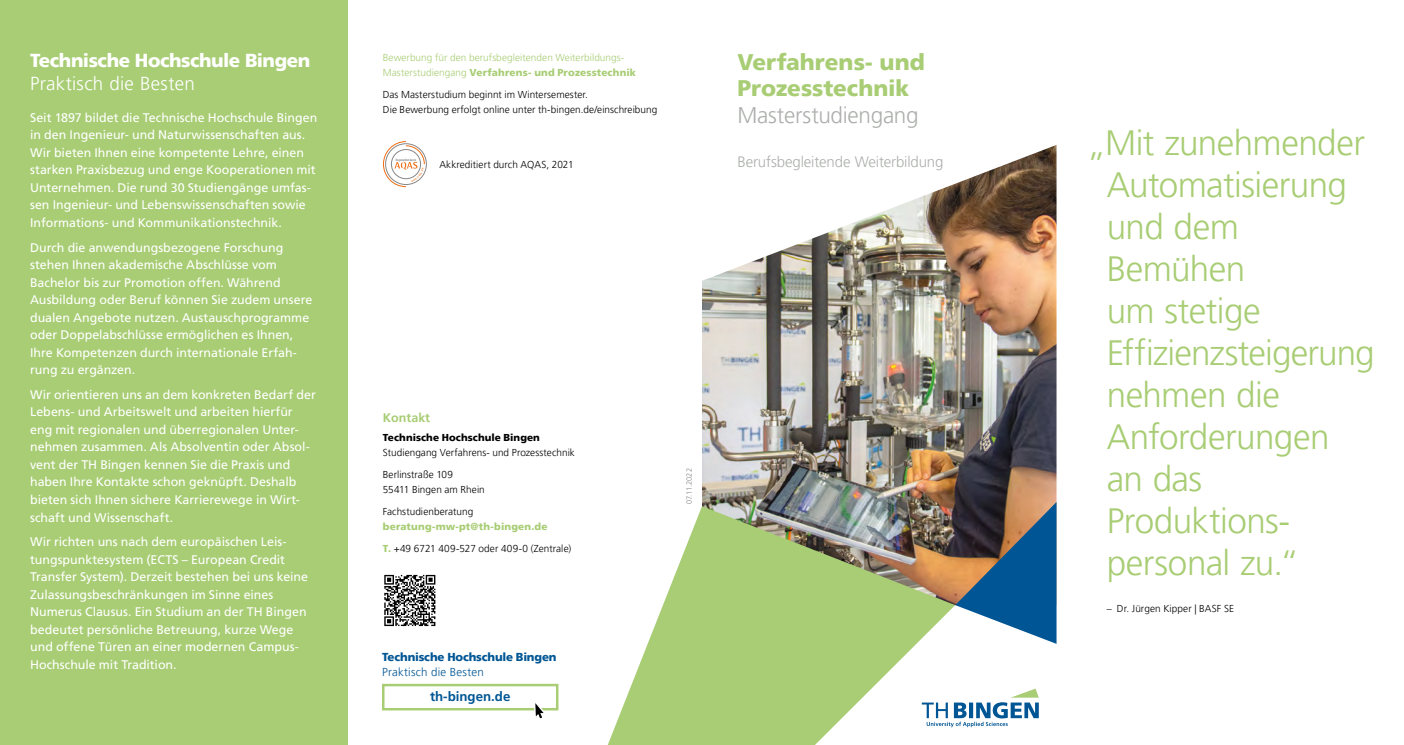
<style>
.page{position:relative;width:1404px;height:745px;background:#fff}
.page>*{position:absolute;margin:0;border:0;box-sizing:border-box;transform-origin:0 0}
.Zitat_FB1{font:300 35px/42px "Frutiger LT Pro";letter-spacing:-.015em;color:#a8cd74}
.Headlinie_01_Bold__S{font:900 22.5px/26.2px "Frutiger LT Pro";color:#a8cd74}
.Headline_01_Light__A{font:300 22.5px "Frutiger LT Pro";letter-spacing:-.015em;color:#acafac}
.Headlinie_02_Bold{font:900 18.75px "Frutiger LT Pro";letter-spacing:-.025em;color:#fff}
.Headlinie_02_Light{font:300 18.75px "Frutiger LT Pro";letter-spacing:.015em;color:#fff}
.Headline_01_Light__A-2{font:300 15px "Frutiger LT Pro";letter-spacing:-.01em;color:#acafac}
.t1{font:700 13.25px "Frutiger LT Std";color:#005694}
.Subline{font:12.5px/17.5px "Frutiger LT Std";color:#fff}
.Headline_03_FB1{font:700 12.5px "Frutiger LT Std";color:#a8cd74}
.Fliesstext{font:900 11.5px "Frutiger LT Pro";letter-spacing:-.015em;color:#005694}
.Fliesstext-2{font:300 11.5px "Frutiger LT Pro";letter-spacing:.025em;color:#005694}
.Fließtext{font:300 10px/15px "Frutiger LT Pro";letter-spacing:.005em;color:#000}
.Fließtext-2{font:900 10px/15px "Frutiger LT Pro";letter-spacing:.015em;color:#a8cd74}
.Fließtext-3{font:300 10px "Frutiger LT Pro";letter-spacing:.01em;color:#a8cd74}
.Fließtext-4{font:300 7.5px "Frutiger LT Pro";letter-spacing:.005em;color:#878787}
.t2{font:500 2.75px "Oswald";color:#878787}
.s1{font-weight:300}
.s2{font-weight:900}
.s3{font-weight:300;color:#000}
.s4{font-weight:900;color:#a8cd74}
</style>
<div class="page">
<img style="left:702px;top:145px;width:354px;height:361px">
<div style="left:0;top:0;width:347px;height:744px;background:#a8cd74"></div>
<svg style="left:955px;top:501px;width:101px;height:142px;background:#4f6d82"></svg>
<svg style="left:608px;top:506px;width:347px;height:238px;fill:#a8cd74"></svg>
<svg style="left:921px;top:688px;width:117px;height:38px"></svg>
<div style="left:382px;top:683px;width:176px;height:27px;border:2px solid #a8cd74"></div>
<svg style="left:532px;top:703px;width:16px;height:16px"></svg>
<div style="left:385px;top:143px;width:41px;height:42px;border:1px solid #878787;border-radius:50%"></div>
<svg style="left:384px;top:575px;width:52px;height:52px"></svg>
<svg style="left:384px;top:574px;width:51px;height:51px"></svg>
<svg style="left:383px;top:141px;width:42px;height:46px"></svg>
<p class="Headlinie_02_Bold" style="left:30px;top:49px;width:281px">Technische Hochschule Bingen</p>
<p class="Headlinie_02_Light" style="left:30px;top:72px;width:166px">Praktisch die Besten</p>
<p class="Subline" style="left:30px;top:109px;width:289px">Seit 1897 bildet die Technische Hochschule Bingen in den Ingenieur- und Naturwissenschaften aus.<br>Wir bieten Ihnen eine kompetente Lehre, einen starken Praxisbezug und enge Kooperationen mit Unternehmen. Die rund 30 Studiengänge umfas&shy;sen Ingenieur- und Lebenswissenschaften sowie Informations- und Kommunikationstechnik.</p>
<p class="Subline" style="left:30px;top:238px;width:284px">Durch die anwendungsbezogene Forschung stehen Ihnen akademische Abschlüsse vom Bachelor bis zur Promotion offen. Während Ausbildung oder Beruf können Sie zudem unsere dualen Angebote nutzen. Austauschprogramme oder Doppelabschlüsse ermöglichen es Ihnen, Ihre Kompetenzen durch internationale Erfah&shy;rung zu ergänzen.</p>
<p class="Subline" style="left:30px;top:385px;width:287px">Wir orientieren uns an dem konkreten Bedarf der Lebens- und Arbeitswelt und arbeiten hierfür eng mit regionalen und überregionalen Unter&shy;nehmen zusammen. Als Absolventin oder Absol&shy;vent der TH Bingen kennen Sie die Praxis und haben Ihre Kontakte schon geknüpft. Deshalb bieten sich Ihnen sichere Karrierewege in Wirt&shy;schaft und Wissenschaft.</p>
<p class="Subline" style="left:30px;top:532px;width:279px">Wir richten uns nach dem europäischen Leis&shy;tungspunktesystem (ECTS – European Credit Transfer System). Derzeit bestehen bei uns keine Zulassungsbeschränkungen im Sinne eines Numerus Clausus. Ein Studium an der TH Bingen bedeutet persönliche Betreuung, kurze Wege und offene Türen an einer modernen Campus-Hochschule mit Tradition.</p>
<p class="Fließtext-3" style="left:383px;top:51px;width:243px">Bewerbung für den berufsbegleitenden Weiterbildungs-</p>
<p class="Fließtext-2" style="left:383px;top:65px;width:255px"><span class="s1">Masterstudiengang</span> Verfahrens- und Prozesstechnik</p>
<p class="Fließtext" style="left:383px;top:87px;width:207px">Das Masterstudium beginnt im Wintersemester.</p>
<p class="Fließtext" style="left:383px;top:102px;width:276px">Die Bewerbung erfolgt online unter th-bingen.de/einschreibung</p>
<p class="t2" style="left:396px;top:158px;width:22px">Begutachtet durch</p>
<p class="Fließtext" style="left:439px;top:157px;width:136px">Akkreditiert durch AQAS, 2021</p>
<p class="Headlinie_01_Bold__S" style="left:737px;top:49px;width:189px">Verfahrens- und<br>Prozesstechnik</p>
<p class="Headline_01_Light__A" style="left:737px;top:102px;width:183px">Masterstudiengang</p>
<p class="Headline_01_Light__A-2" style="left:737px;top:153px;width:207px">Berufsbegleitende Weiterbildung</p>
<p class="Headline_03_FB1" style="left:383px;top:410px;width:49px">Kontakt</p>
<p class="Fließtext" style="left:383px;top:429px;width:193px"><span class="s2">Technische Hochschule Bingen<br></span>Studiengang Verfahrens- und Prozesstechnik</p>
<p class="Fließtext" style="left:383px;top:466px;width:103px">Berlinstraße 109<br>55411 Bingen am Rhein</p>
<p class="Fließtext-2" style="left:383px;top:503px;width:166px"><span class="s3">Fachstudienberatung </span>beratung-mw-pt@th-bingen.de</p>
<p class="Fließtext" style="left:383px;top:540px;width:190px"><span class="s4">T.</span> +49 6721 409-527 oder 409-0 (Zentrale)</p>
<p class="Fliesstext" style="left:382px;top:649px;width:176px">Technische Hochschule Bingen</p>
<p class="Fliesstext-2" style="left:382px;top:664px;width:103px">Praktisch die Besten</p>
<p class="t1" style="left:430px;top:688px;width:82px">th-bingen.de</p>
<p class="Fließtext-4" style="left:684px;top:504px;width:38px;rotate:-90deg">07.11.2022</p>
<p class="Zitat_FB1" style="left:1086px;top:122px;width:280px">„Mit zunehmender</p>
<p class="Zitat_FB1" style="left:1106px;top:164px;width:242px">Automatisierung</p>
<p class="Zitat_FB1" style="left:1106px;top:206px;width:134px">und dem</p>
<p class="Zitat_FB1" style="left:1106px;top:248px;width:140px">Bemühen</p>
<p class="Zitat_FB1" style="left:1106px;top:290px;width:269px">um stetige<br>Effizienzsteigerung</p>
<p class="Zitat_FB1" style="left:1106px;top:374px;width:224px">nehmen die<br>Anforderungen</p>
<p class="Zitat_FB1" style="left:1106px;top:458px;width:185px">an das<br>Produktions-</p>
<p class="Zitat_FB1" style="left:1106px;top:542px;width:194px">personal zu.“</p>
<p class="Fließtext" style="left:1106px;top:601px;width:129px">– Dr. Jürgen Kipper | BASF SE</p>
</div>
